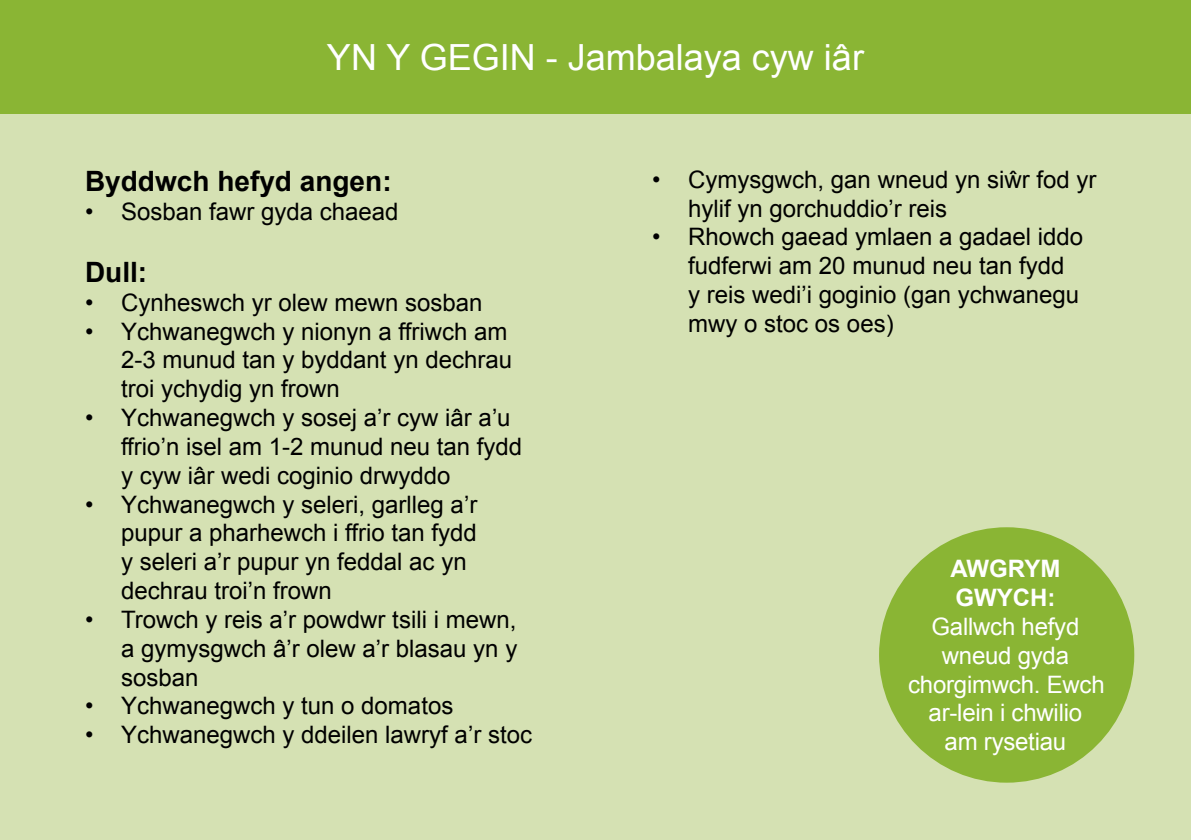
<style>
.page{position:relative;width:1191px;height:840px;background:#fff}
.page>*{position:absolute;margin:0;border:0;box-sizing:border-box;transform-origin:0 0}
.t1{font:36px "Arial";color:#fff}
.t2{font:700 28px "Arial";color:#000}
.t3{font:24px/28.8px "Arial";color:#000}
.t4{font:24px/28.8px "Arial";letter-spacing:-.01em;color:#fff;text-align:center}
.s1{font-weight:700}
</style>
<div class="page">
<div style="left:0;top:113px;width:1191px;height:726px;background:#d5e1b3"></div>
<div style="left:0;top:0;width:1191px;height:113px;background:#8ab534"></div>
<div style="left:879px;top:527px;width:255px;height:255px;background:#8ab534;border-radius:50%"></div>
<h1 class="t1" style="left:327px;top:34px;width:538px">YN Y GEGIN - Jambalaya cyw iâr</h1>
<p class="t2" style="left:85px;top:162px;width:308px">Byddwch hefyd angen:</p>
<p class="t3" style="left:85px;top:197px;width:315px">• Sosban fawr gyda chaead</p>
<p class="t2" style="left:85px;top:253px;width:64px">Dull:</p>
<p class="t3" style="left:85px;top:288px;width:399px">• Cynheswch yr olew mewn sosban</p>
<p class="t3" style="left:121px;top:317px;width:392px;text-indent:-36px">• Ychwanegwch y nionyn a ffriwch am<br>2-3 munud tan y byddant yn dechrau troi ychydig yn frown</p>
<p class="t3" style="left:121px;top:403px;width:403px;text-indent:-36px">• Ychwanegwch y sosej a’r cyw iâr a’u ffrio’n isel am 1-2 munud neu tan fydd y cyw iâr wedi coginio drwyddo</p>
<p class="t3" style="left:121px;top:489px;width:358px;text-indent:-36px">• Ychwanegwch y seleri, garlleg a’r pupur a pharhewch i ffrio tan fydd y seleri a’r pupur yn feddal ac yn dechrau troi’n frown</p>
<p class="t3" style="left:121px;top:605px;width:398px;text-align:justify;text-indent:-36px">• Trowch y reis a’r powdwr tsili i mewn, a gymysgwch â’r olew a’r blasau yn y sosban</p>
<p class="t3" style="left:85px;top:691px;width:370px">• Ychwanegwch y tun o domatos</p>
<p class="t3" style="left:85px;top:720px;width:448px">• Ychwanegwch y ddeilen lawryf a’r stoc</p>
<p class="t3" style="left:688px;top:165px;width:410px;text-indent:-36px">• Cymysgwch, gan wneud yn siŵr fod yr hylif yn gorchuddio’r reis</p>
<p class="t3" style="left:688px;top:223px;width:396px;text-indent:-36px">• Rhowch gaead ymlaen a gadael iddo fudferwi am 20 munud neu tan fydd<br>y reis wedi’i goginio (gan ychwanegu mwy o stoc os oes)</p>
<p class="t4" style="left:908px;top:554px;width:198px"><span class="s1">AWGRYM<br>GWYCH:<br></span>Gallwch hefyd wneud gyda chorgimwch. Ewch ar-lein i chwilio<br>am rysetiau</p>
</div>
